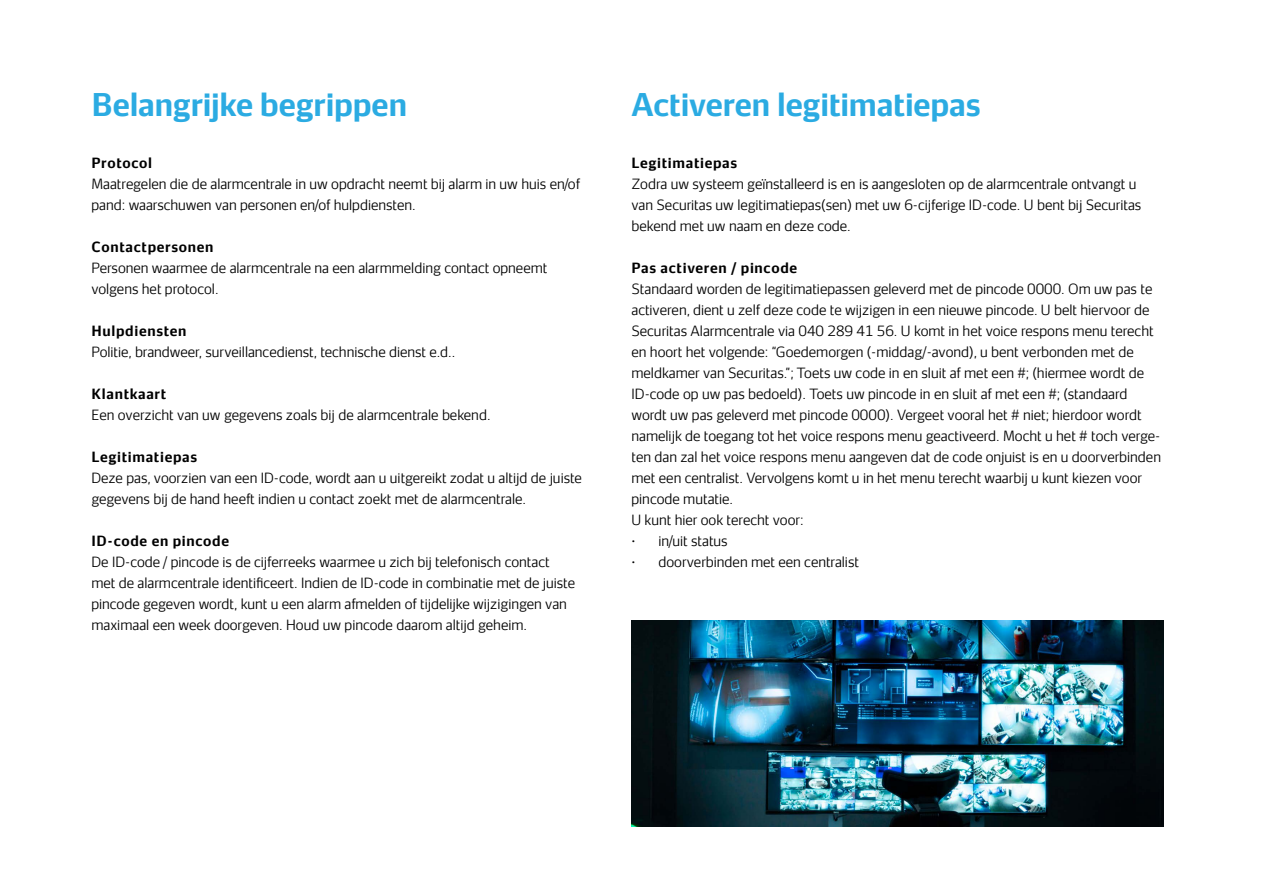
<style>
.page{position:relative;width:1263px;height:893px;background:#fff}
.page>*{position:absolute;margin:0;border:0;box-sizing:border-box;transform-origin:0 0}
.t1{font:700 30px "Securitas Sans TT";letter-spacing:-.01em;color:#2babe2}
.t2{font:300 13.5px/21px "Securitas Sans TT";color:#000}
.t3{font:700 13.5px "Securitas Sans TT";letter-spacing:.05em;color:#000}
</style>
<div class="page">
<img style="left:631px;top:621px;width:532px;height:205px">
<h1 class="t1" style="left:91px;top:78px;width:317px">Belangrijke begrippen</h1>
<h1 class="t1" style="left:631px;top:78px;width:351px">Activeren legitimatiepas</h1>
<p class="t3" style="left:91px;top:151px;width:62px">Protocol</p>
<p class="t2" style="left:91px;top:172px;width:490px">Maatregelen die de alarmcentrale in uw opdracht neemt bij alarm in uw huis en/of pand: waarschuwen van personen en/of hulpdiensten.</p>
<p class="t3" style="left:91px;top:235px;width:123px">Contactpersonen</p>
<p class="t2" style="left:91px;top:256px;width:457px">Personen waarmee de alarmcentrale na een alarmmelding contact opneemt volgens het protocol.</p>
<p class="t3" style="left:91px;top:319px;width:97px">Hulpdiensten</p>
<p class="t2" style="left:91px;top:340px;width:365px">Politie, brandweer, surveillancedienst, technische dienst e.d..</p>
<p class="t3" style="left:91px;top:382px;width:76px">Klantkaart</p>
<p class="t2" style="left:91px;top:403px;width:401px">Een overzicht van uw gegevens zoals bij de alarmcentrale bekend.</p>
<p class="t3" style="left:91px;top:445px;width:107px">Legitimatiepas</p>
<p class="t2" style="left:91px;top:466px;width:492px">Deze pas, voorzien van een ID-code, wordt aan u uitgereikt zodat u altijd de juiste gegevens bij de hand heeft indien u contact zoekt met de alarmcentrale.</p>
<p class="t3" style="left:91px;top:529px;width:139px">ID-code en pincode</p>
<p class="t2" style="left:91px;top:550px;width:485px">De ID-code / pincode is de cijferreeks waarmee u zich bij telefonisch contact met de alarmcentrale identificeert. Indien de ID-code in combinatie met de juiste pincode gegeven wordt, kunt u een alarm afmelden of tijdelijke wijzigingen van maximaal een week doorgeven. Houd uw pincode daarom altijd geheim.</p>
<p class="t3" style="left:631px;top:151px;width:107px">Legitimatiepas</p>
<p class="t2" style="left:631px;top:172px;width:511px">Zodra uw systeem geïnstalleerd is en is aangesloten op de alarmcentrale ontvangt u van Securitas uw legitimatiepas(sen) met uw 6-cijferige ID-code. U bent bij Securitas bekend met uw naam en deze code.</p>
<p class="t3" style="left:631px;top:256px;width:167px">Pas activeren / pincode</p>
<p class="t2" style="left:631px;top:277px;width:531px">Standaard worden de legitimatiepassen geleverd met de pincode 0000. Om uw pas te activeren, dient u zelf deze code te wijzigen in een nieuwe pincode. U belt hiervoor de Securitas Alarmcentrale via 040 289 41 56. U komt in het voice respons menu terecht en hoort het volgende: “Goedemorgen (-middag/-avond), u bent verbonden met de meldkamer van Securitas.”; Toets uw code in en sluit af met een #; (hiermee wordt de ID-code op uw pas bedoeld). Toets uw pincode in en sluit af met een #; (standaard wordt uw pas geleverd met pincode 0000). Vergeet vooral het # niet; hierdoor wordt namelijk de toegang tot het voice respons menu geactiveerd. Mocht u het # toch verge&shy;ten dan zal het voice respons menu aangeven dat de code onjuist is en u doorverbinden met een centralist. Vervolgens komt u in het menu terecht waarbij u kunt kiezen voor pincode mutatie.<br>U kunt hier ook terecht voor:</p>
<p class="t2" style="left:631px;top:529px;width:98px">• in/uit status</p>
<p class="t2" style="left:631px;top:550px;width:229px">• doorverbinden met een centralist</p>
</div>
